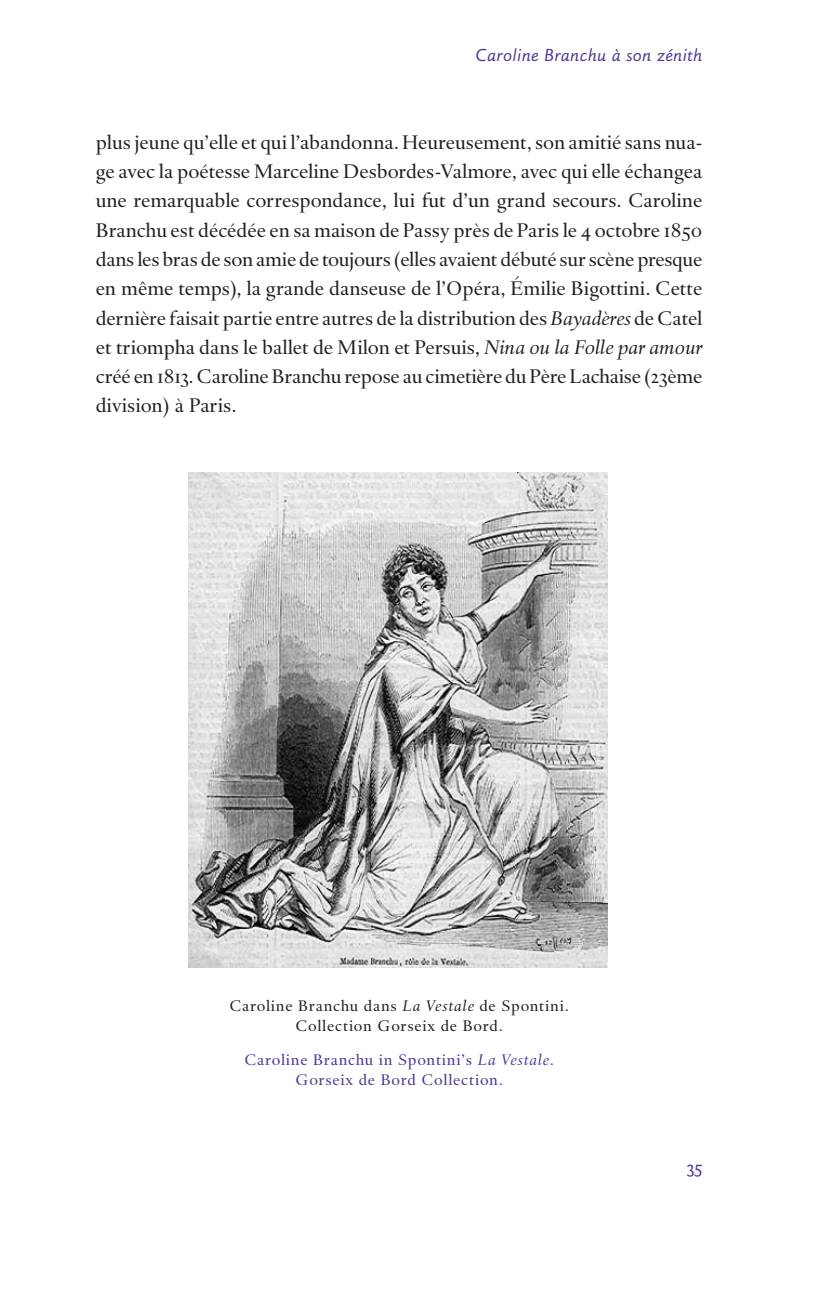
<style>
.page{position:relative;width:830px;height:1289px;background:#fff}
.page>*{position:absolute;margin:0;border:0;box-sizing:border-box;transform-origin:0 0}
.t1{font:20.25px/29.2px "DTL Haarlemmer SD";letter-spacing:-.015em;color:#231f20;text-align:justify}
.t2{font:italic 18px "DTL Haarlemmer SD Sans";letter-spacing:.025em;color:#4d3595}
.t3{font:18px "DTL Haarlemmer D Sans Caps";color:#4d3595}
.t4{font:15.75px/20.2px "DTL Haarlemmer SD";letter-spacing:.05em;color:#231f20;text-align:center}
.t5{font:15.75px/20.2px "DTL Haarlemmer SD";letter-spacing:.05em;color:#4d3595;text-align:center}
.s1{font-style:italic}
</style>
<div class="page">
<img style="left:189px;top:472px;width:418px;height:495px">
<p class="t2" style="left:475px;top:44px;width:228px">Caroline Branchu à son zénith</p>
<p class="t1" style="left:96px;top:127px;width:607px">plus jeune qu’elle et qui l’abandonna. Heureusement, son amitié sans nua&shy;ge avec la poétesse Marceline Desbordes-Valmore, avec qui elle échangea une remarquable correspondance, lui fut d’un grand secours. Caroline Branchu est décédée en sa maison de Passy près de Paris le 4 octobre 1850 dans les bras de son amie de toujours (elles avaient débuté sur scène presque en même temps), la grande danseuse de l’Opéra, Émilie Bigottini. Cette dernière faisait partie entre autres de la distribution des <span class="s1">Bayadères</span> de Catel et triompha dans le ballet de Milon et Persuis, <span class="s1">Nina ou la Folle par amour </span>créé en 1813. Caroline Branchu repose au cimetière du Père Lachaise (23ème division) à Paris.</p>
<p class="t4" style="left:229px;top:995px;width:340px">Caroline Branchu dans <span class="s1">La Vestale</span> de Spontini.<br>Collection Gorseix de Bord.</p>
<p class="t5" style="left:244px;top:1049px;width:310px">Caroline Branchu in Spontini’s <span class="s1">La Vestale</span>.<br>Gorseix de Bord Collection.</p>
<p class="t3" style="left:686px;top:1156px;width:17px">35</p>
</div>
